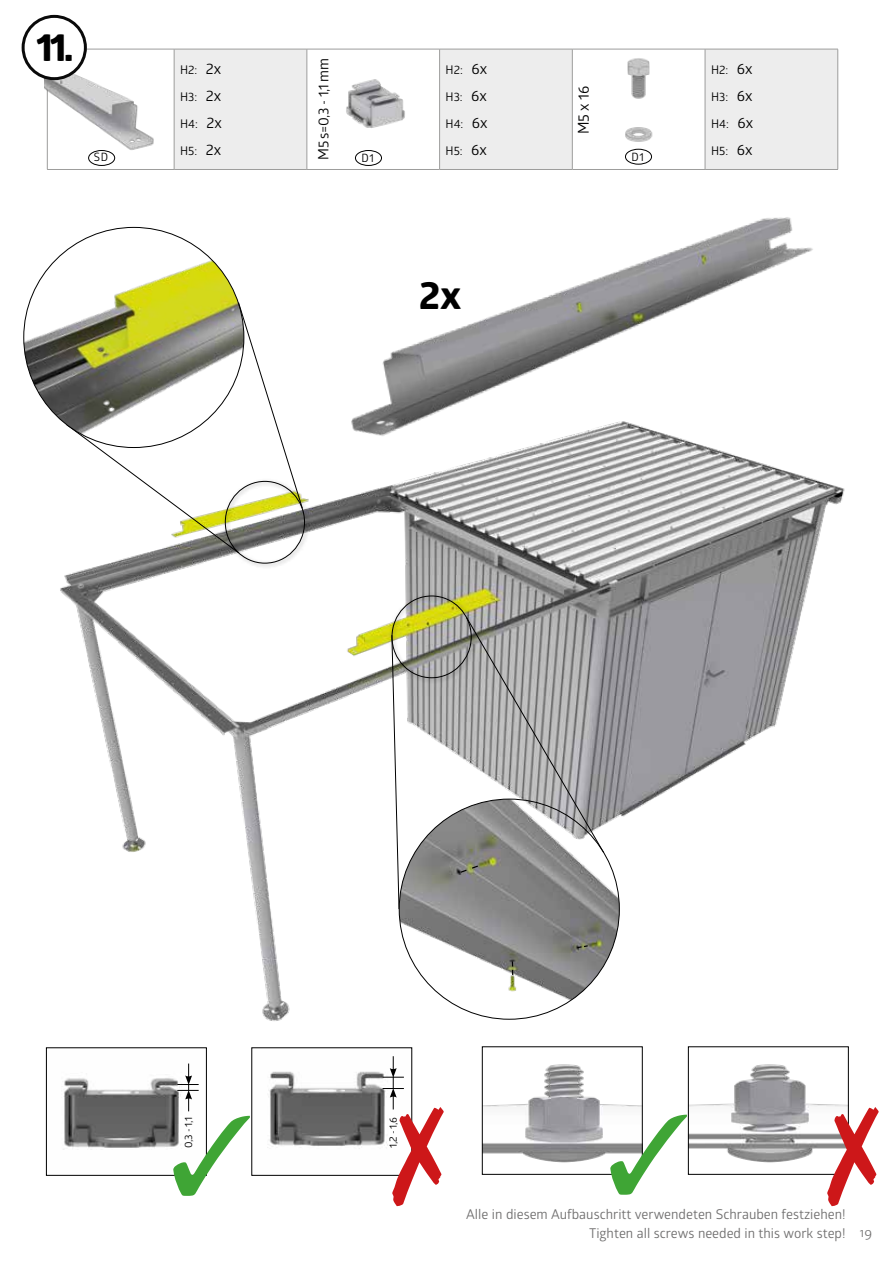
<style>
.page{position:relative;width:893px;height:1263px;background:#fff}
.page>*{position:absolute;margin:0;border:0;box-sizing:border-box;transform-origin:0 0}
.t1{font:800 39px "Glober";color:#000}
.t2{font:15px "Glober";color:#000}
.t3{font:14.25px "Glober";color:#000}
.t4{font:13.5px/19.5px "Glober";color:#706f6f;text-align:right}
.t5{font:300 13.5px "The Sans";color:#706f6f}
.t6{font:12px "Glober";color:#000}
.t7{font:11.4px "Glober";color:#000}
.t8{font:10.5px "Glober";color:#000}
.s1{font-size:15px}
</style>
<div class="page">
<img style="left:382px;top:217px;width:431px;height:161px">
<img style="left:31px;top:378px;width:814px;height:686px">
<div style="left:175px;top:50px;width:662px;height:119px;background:#ededed"></div>
<svg style="left:308px;top:50px;width:397px;height:119px;fill:#ededed"></svg>
<hr style="left:47px;top:49px;width:1px;height:120px;background:#9d9d9c">
<hr style="left:174px;top:49px;width:133px;height:1px;background:#9d9d9c">
<hr style="left:174px;top:49px;width:1px;height:120px;background:#9d9d9c">
<hr style="left:307px;top:49px;width:133px;height:1px;background:#9d9d9c">
<hr style="left:307px;top:49px;width:1px;height:120px;background:#9d9d9c">
<hr style="left:440px;top:49px;width:132px;height:1px;background:#9d9d9c">
<hr style="left:439px;top:49px;width:1px;height:120px;background:#9d9d9c">
<hr style="left:572px;top:49px;width:133px;height:1px;background:#9d9d9c">
<hr style="left:572px;top:49px;width:1px;height:120px;background:#9d9d9c">
<hr style="left:705px;top:49px;width:133px;height:1px;background:#9d9d9c">
<hr style="left:705px;top:49px;width:1px;height:120px;background:#9d9d9c">
<hr style="left:837px;top:49px;width:1px;height:120px;background:#9d9d9c">
<hr style="left:47px;top:169px;width:127px;height:1px;background:#9d9d9c">
<hr style="left:174px;top:169px;width:133px;height:1px;background:#9d9d9c">
<hr style="left:307px;top:169px;width:133px;height:1px;background:#9d9d9c">
<hr style="left:440px;top:169px;width:132px;height:1px;background:#9d9d9c">
<hr style="left:572px;top:169px;width:133px;height:1px;background:#9d9d9c">
<hr style="left:705px;top:169px;width:133px;height:1px;background:#9d9d9c">
<img style="left:45px;top:48px;width:129px;height:119px">
<div style="left:23px;top:16px;width:62px;height:63px;background:#fff;border-radius:50%"></div>
<div style="left:22px;top:15px;width:65px;height:65px;border:3px solid #0a0a0a;border-radius:50%"></div>
<div style="left:625px;top:149px;width:27px;height:16px;border:1px solid #000;border-radius:50%"></div>
<div style="left:355px;top:150px;width:27px;height:16px;border:1px solid #000;border-radius:50%"></div>
<div style="left:88px;top:150px;width:27px;height:16px;border:1px solid #000;border-radius:50%"></div>
<div style="left:388px;top:592px;width:90px;height:92px;background:#000;opacity:.75"></div>
<img style="left:310px;top:49px;width:122px;height:95px">
<img style="left:574px;top:49px;width:127px;height:99px">
<svg style="left:391px;top:635px;width:8px;height:274px"></svg>
<svg style="left:466px;top:617px;width:138px;height:236px"></svg>
<img style="left:399px;top:799px;width:220px;height:220px;border-radius:110px">
<svg style="left:459px;top:864px;width:20px;height:10px"></svg>
<svg style="left:512px;top:961px;width:1px;height:14px"></svg>
<svg style="left:576px;top:944px;width:13px;height:5px"></svg>
<div style="left:222px;top:478px;width:89px;height:91px;background:#000;opacity:.75"></div>
<img style="left:690px;top:1048px;width:157px;height:115px">
<div style="left:688px;top:1046px;width:161px;height:129px;border:1px solid #000"></div>
<img style="left:484px;top:1048px;width:157px;height:115px">
<div style="left:482px;top:1046px;width:161px;height:129px;border:1px solid #000"></div>
<svg style="left:610px;top:1115px;width:77px;height:80px"></svg>
<svg style="left:827px;top:1107px;width:52px;height:99px"></svg>
<img style="left:48px;top:1049px;width:157px;height:101px">
<div style="left:46px;top:1047px;width:161px;height:129px;border:1px solid #000"></div>
<img style="left:253px;top:1049px;width:157px;height:100px">
<div style="left:251px;top:1047px;width:161px;height:129px;border:1px solid #000"></div>
<svg style="left:173px;top:1063px;width:77px;height:133px"></svg>
<svg style="left:383px;top:1056px;width:61px;height:150px"></svg>
<img style="left:24px;top:227px;width:220px;height:220px;border-radius:110px">
<svg style="left:66px;top:302px;width:237px;height:251px"></svg>
<h1 class="t1" style="left:36px;top:19px;width:39px">11.</h1>
<p class="t3" style="left:313px;top:160px;width:103px;rotate:-90deg">M5 s=0,3 - 1,1 mm</p>
<p class="t6" style="left:180px;top:62px;width:43px">H2: <span class="s1">2x</span></p>
<p class="t6" style="left:180px;top:89px;width:43px">H3: <span class="s1">2x</span></p>
<p class="t6" style="left:180px;top:116px;width:43px">H4: <span class="s1">2x</span></p>
<p class="t6" style="left:180px;top:143px;width:43px">H5: <span class="s1">2x</span></p>
<p class="t6" style="left:446px;top:62px;width:43px">H2: <span class="s1">6x</span></p>
<p class="t6" style="left:446px;top:89px;width:43px">H3: <span class="s1">6x</span></p>
<p class="t6" style="left:446px;top:116px;width:44px">H4: <span class="s1">6x</span></p>
<p class="t6" style="left:446px;top:143px;width:43px">H5: <span class="s1">6x</span></p>
<p class="t2" style="left:573px;top:134px;width:50px;rotate:-90deg">M5 x 16</p>
<p class="t7" style="left:94px;top:149px;width:16px">SD</p>
<p class="t7" style="left:362px;top:150px;width:14px">D1</p>
<p class="t7" style="left:632px;top:149px;width:14px">D1</p>
<h1 class="t1" style="left:419px;top:266px;width:43px">2x</h1>
<p class="t6" style="left:711px;top:62px;width:43px">H2: <span class="s1">6x</span></p>
<p class="t6" style="left:711px;top:89px;width:43px">H3: <span class="s1">6x</span></p>
<p class="t6" style="left:711px;top:116px;width:44px">H4: <span class="s1">6x</span></p>
<p class="t6" style="left:711px;top:143px;width:43px">H5: <span class="s1">6x</span></p>
<p class="t8" style="left:181px;top:1148px;width:32px;rotate:-90deg">0,3 - 1,1</p>
<p class="t8" style="left:386px;top:1147px;width:32px;rotate:-90deg">1,2 - 1,6</p>
<p class="t4" style="left:466px;top:1204px;width:381px">Alle in diesem Aufbauschritt verwendeten Schrauben festziehen!<br>Tighten all screws needed in this work step!</p>
<p class="t5" style="left:860px;top:1221px;width:14px">19</p>
</div>
